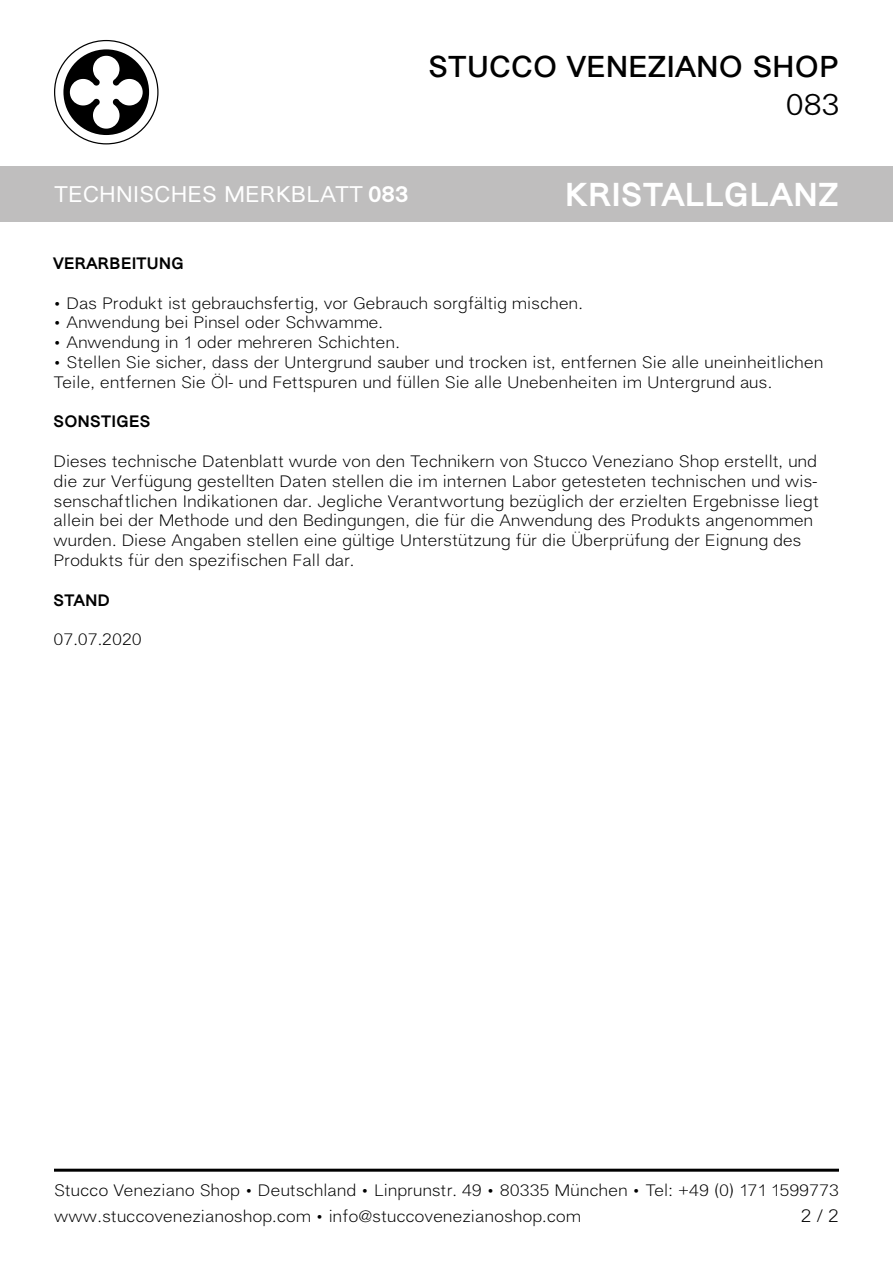
<style>
.page{position:relative;width:893px;height:1263px;background:#fff}
.page>*{position:absolute;margin:0;border:0;box-sizing:border-box;transform-origin:0 0}
.t1{font:800 33px "Atto";color:#fff}
.t2{font:700 30px "Atto";color:#000}
.t3{font:30px "Atto";color:#000}
.t4{font:500 22.5px "Atto";color:#fff}
.t5{font:300 18px "Atto";color:#000}
.t6{font:300 16.5px/19.8px "Atto";color:#000}
.t7{font:800 16.5px "Atto";color:#000}
.s1{font-weight:800}
</style>
<div class="page">
<div style="left:0;top:166px;width:893px;height:56px;background:#bfbebe"></div>
<svg style="left:54px;top:40px;width:105px;height:104px"></svg>
<hr style="left:54px;top:1169px;width:785px;height:3px;background:#000">
<h2 class="t2" style="left:428px;top:48px;width:412px">STUCCO VENEZIANO SHOP</h2>
<h2 class="t3" style="left:786px;top:85px;width:56px">083</h2>
<h3 class="t4" style="left:54px;top:181px;width:357px">TECHNISCHES MERKBLATT <span class="s1">083</span></h3>
<h1 class="t1" style="left:565px;top:172px;width:275px">KRISTALLGLANZ</h1>
<p class="t7" style="left:54px;top:252px;width:132px">VERARBEITUNG</p>
<p class="t6" style="left:54px;top:293px;width:531px">• Das Produkt ist gebrauchsfertig, vor Gebrauch sorgfältig mischen.</p>
<p class="t6" style="left:54px;top:313px;width:331px">• Anwendung bei Pinsel oder Schwamme.</p>
<p class="t6" style="left:54px;top:333px;width:348px">• Anwendung in 1 oder mehreren Schichten.</p>
<p class="t6" style="left:54px;top:352px;width:771px">• Stellen Sie sicher, dass der Untergrund sauber und trocken ist, entfernen Sie alle uneinheitlichen<br>Teile, entfernen Sie Öl- und Fettspuren und füllen Sie alle Unebenheiten im Untergrund aus.</p>
<p class="t7" style="left:54px;top:410px;width:99px">SONSTIGES</p>
<p class="t6" style="left:54px;top:451px;width:767px">Dieses technische Datenblatt wurde von den Technikern von Stucco Veneziano Shop erstellt, und die zur Verfügung gestellten Daten stellen die im internen Labor getesteten technischen und wis&shy;senschaftlichen Indikationen dar. Jegliche Verantwortung bezüglich der erzielten Ergebnisse liegt allein bei der Methode und den Bedingungen, die für die Anwendung des Produkts angenommen wurden. Diese Angaben stellen eine gültige Unterstützung für die Überprüfung der Eignung des Produkts für den spezifischen Fall dar.</p>
<p class="t7" style="left:54px;top:588px;width:58px">STAND</p>
<p class="t6" style="left:54px;top:630px;width:90px">07.07.2020</p>
<p class="t6" style="left:54px;top:1181px;width:786px">Stucco Veneziano Shop • Deutschland • Linprunstr. 49 • 80335 München • Tel: +49 (0) 171 1599773</p>
<p class="t6" style="left:54px;top:1207px;width:528px">www.stuccovenezianoshop.com • info@stuccovenezianoshop.com</p>
<p class="t5" style="left:801px;top:1204px;width:40px">2 / 2</p>
</div>
